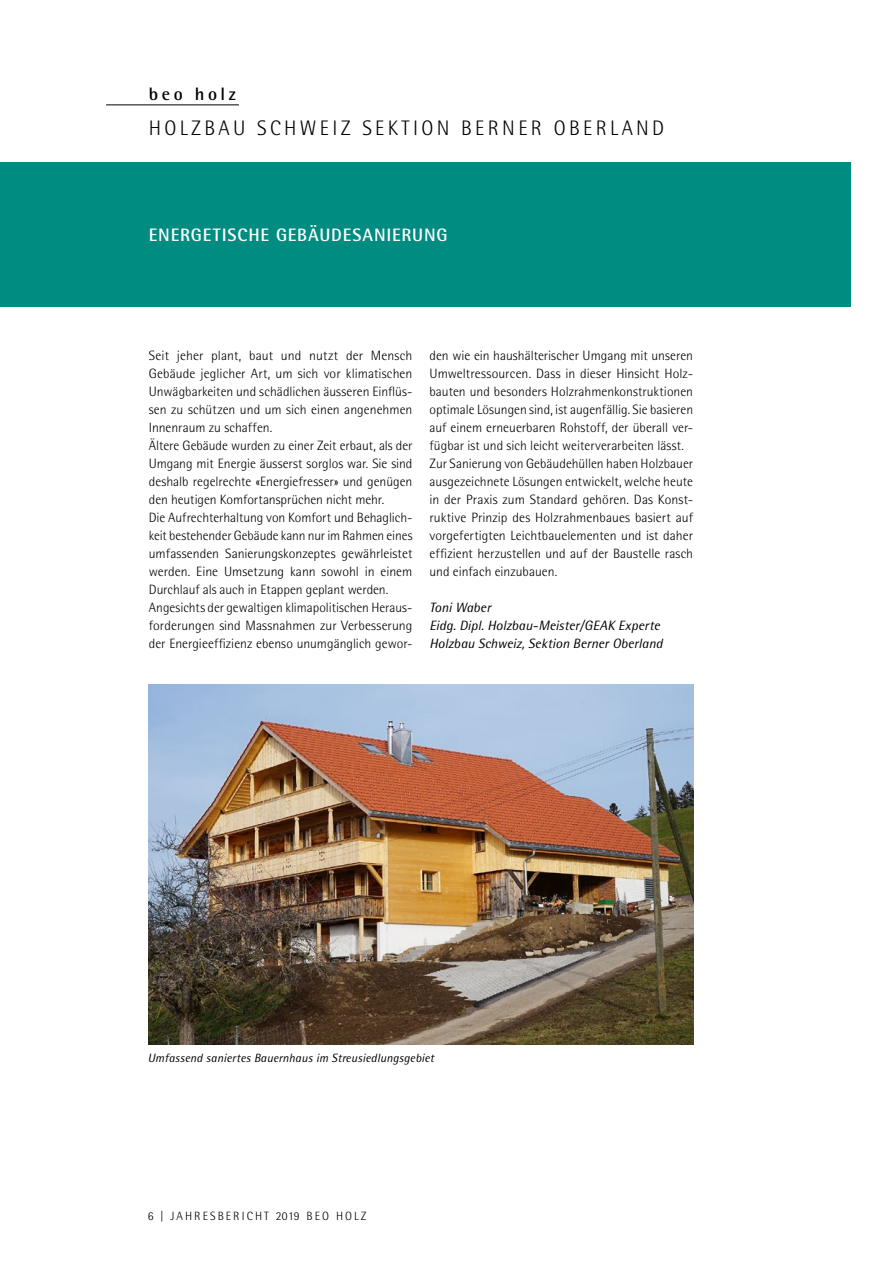
<style>
.page{position:relative;width:893px;height:1263px;background:#fff}
.page>*{position:absolute;margin:0;border:0;box-sizing:border-box;transform-origin:0 0}
.t1{font:300 21px "Rotis Semi Sans";letter-spacing:.16em;color:#000}
.t2{font:700 18px "Rotis Semi Sans";letter-spacing:.045em;color:#fff}
.t3{font:700 18px "Rotis Semi Sans";letter-spacing:.2em;color:#000}
.t4{font:300 13.5px/18px "Rotis Semi Sans";color:#000}
.t5{font:italic 13.5px/18px "Rotis Semi Sans";letter-spacing:.005em;color:#000}
.t6{font:italic 12px "Rotis Semi Sans";letter-spacing:.01em;color:#000}
.t7{font:300 12px "Rotis Semi Sans";letter-spacing:.17em;color:#000}
</style>
<div class="page">
<div style="left:0;top:162px;width:851px;height:144px;background:#008c81"></div>
<hr style="left:106px;top:104px;width:133px;height:1px;background:#000">
<img style="left:149px;top:684px;width:544px;height:360px">
<h2 class="t3" style="left:149px;top:83px;width:88px">beo holz</h2>
<h1 class="t1" style="left:149px;top:116px;width:517px">HOLZBAU SCHWEIZ SEKTION BERNER OBERLAND</h1>
<h2 class="t2" style="left:149px;top:224px;width:300px">ENERGETISCHE GEBÄUDESANIERUNG</h2>
<p class="t4" style="left:149px;top:346px;width:265px">Seit jeher plant, baut und nutzt der Mensch Gebäude jeglicher Art, um sich vor klimatischen Unwägbarkeiten und schädlichen äusseren Einflüs&shy;sen zu schützen und um sich einen angenehmen Innenraum zu schaffen.<br>Ältere Gebäude wurden zu einer Zeit erbaut, als der Umgang mit Energie äusserst sorglos war. Sie sind deshalb regelrechte «Energiefresser» und genügen den heutigen Komfortansprüchen nicht mehr.<br>Die Aufrechterhaltung von Komfort und Behaglich&shy;keit bestehender Gebäude kann nur im Rahmen eines umfassenden Sanierungskonzeptes gewährleistet werden. Eine Umsetzung kann sowohl in einem Durchlauf als auch in Etappen geplant werden.<br>Angesichts der gewaltigen klimapolitischen Heraus&shy;forderungen sind Massnahmen zur Verbesserung der Energieeffizienz ebenso unumgänglich gewor-</p>
<p class="t4" style="left:429px;top:346px;width:265px">den wie ein haushälterischer Umgang mit unseren Umweltressourcen. Dass in dieser Hinsicht Holz&shy;bauten und besonders Holzrahmenkonstruktionen optimale Lösungen sind, ist augenfällig. Sie basieren auf einem erneuerbaren Rohstoff, der überall ver&shy;fügbar ist und sich leicht weiterverarbeiten lässt.<br>Zur Sanierung von Gebäudehüllen haben Holzbauer ausgezeichnete Lösungen entwickelt, welche heute in der Praxis zum Standard gehören. Das Konst&shy;ruktive Prinzip des Holzrahmenbaues basiert auf vorgefertigten Leichtbauelementen und ist daher effizient herzustellen und auf der Baustelle rasch und einfach einzubauen.</p>
<p class="t5" style="left:429px;top:598px;width:235px">Toni Waber<br>Eidg. Dipl. Holzbau-Meister/GEAK Experte<br>Holzbau Schweiz, Sektion Berner Oberland</p>
<p class="t6" style="left:148px;top:1051px;width:288px">Umfassend saniertes Bauernhaus im Streusiedlungsgebiet</p>
<p class="t7" style="left:148px;top:1209px;width:220px">6 | JAHRESBERICHT 2019 BEO HOLZ</p>
</div>
